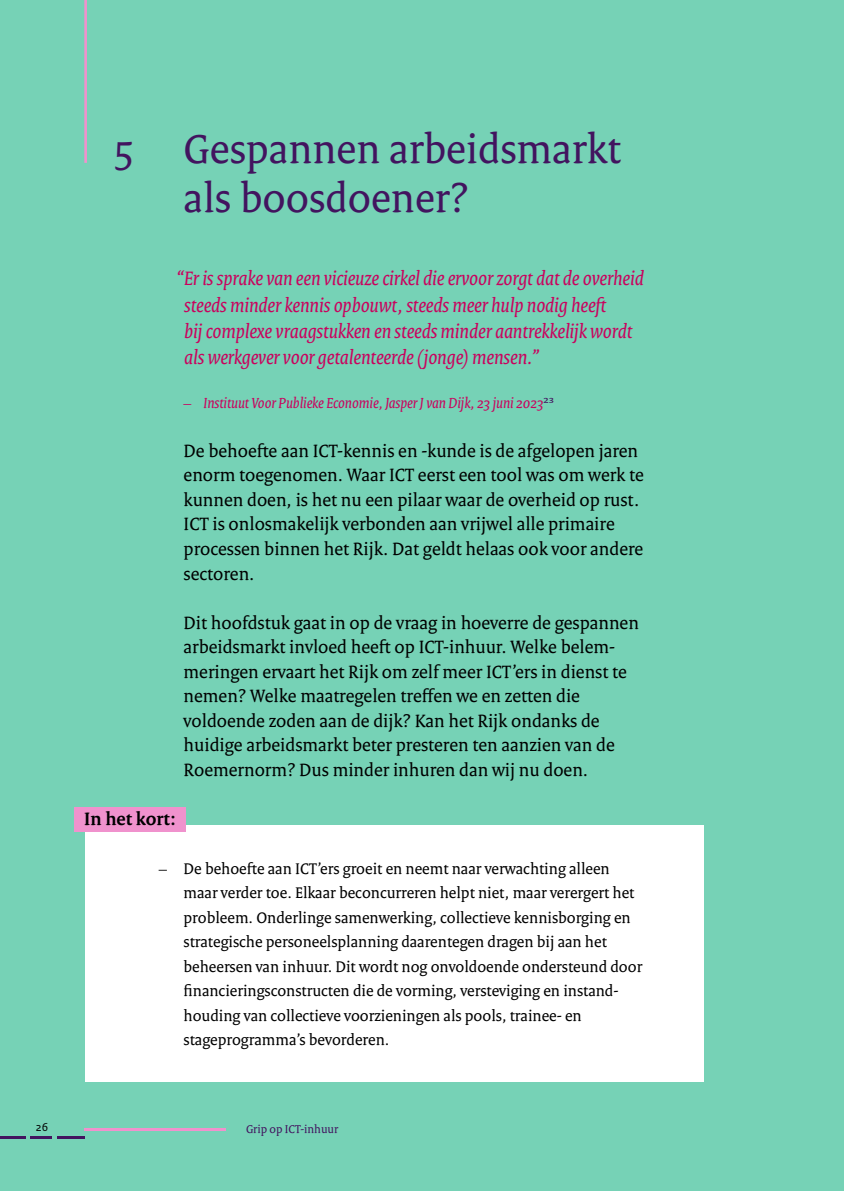
<style>
.page{position:relative;width:844px;height:1191px;background:#fff}
.page>*{position:absolute;margin:0;border:0;box-sizing:border-box;transform-origin:0 0}
.ABDTOPConsult_03_Hoofdstuktitel{font:43.75px/49px "Rijksoverheid Serif";color:#42145f}
.t1{font:italic 21px/26.2px "Rijksoverheid Serif";color:#ca005d}
.ABDTOPConsult_07b_Inleiding{font:19.25px/24.5px "Rijksoverheid Serif";color:#000}
.ABDTOPConsult_07c_Inhetkort_kopje{font:700 19.25px "Rijksoverheid Serif";color:#000}
.t2{font:16.62px/24.5px "Rijksoverheid Serif";color:#000}
.t3{font:italic 15.75px "Rijksoverheid Serif";color:#ca005d}
.t4{font:12.25px "Rijksoverheid Serif";color:#42145f}
.t5{font:12.25px "Rijksoverheid Sans Text";color:#000}
.s1{font-style:normal}
.s2{font-style:normal;color:#42145f}
</style>
<div class="page">
<div style="left:0;top:0;width:843px;height:1191px;background:#76d2b6"></div>
<div style="left:85px;top:825px;width:619px;height:256px;background:#fff"></div>
<div style="left:74px;top:807px;width:111px;height:24px;background:#f092cd"></div>
<hr style="left:0;top:1135px;width:26px;height:3px;background:#42145f">
<hr style="left:30px;top:1135px;width:22px;height:3px;background:#42145f">
<hr style="left:57px;top:1135px;width:27px;height:3px;background:#42145f">
<hr style="left:84px;top:1128px;width:142px;height:3px;background:#f092cd">
<hr style="left:84px;top:0;width:3px;height:163px;background:#f092cd">
<h1 class="ABDTOPConsult_03_Hoofdstuktitel" style="left:183px;top:124px;width:438px;text-indent:-69px">5 Gespannen arbeidsmarkt als boosdoener?</h1>
<p class="t1" style="left:184px;top:265px;width:461px;text-indent:-8px">“Er is sprake van een vicieuze cirkel die ervoor zorgt dat de overheid steeds minder kennis opbouwt, steeds meer hulp nodig heeft<br>bij complexe vraagstukken en steeds minder aantrekkelijk wordt als werkgever voor getalenteerde (jonge) mensen.”</p>
<p class="t3" style="left:183px;top:393px;width:371px"><span class="s1">–</span> Instituut Voor Publieke Economie, Jasper J van Dijk, 23 juni 2023<span class="s2">23</span></p>
<p class="ABDTOPConsult_07b_Inleiding" style="left:183px;top:438px;width:461px">De behoefte aan ICT-kennis en -kunde is de afgelopen jaren enorm toegenomen. Waar ICT eerst een tool was om werk te kunnen doen, is het nu een pilaar waar de overheid op rust.<br>ICT is onlosmakelijk verbonden aan vrijwel alle primaire processen binnen het Rijk. Dat geldt helaas ook voor andere sectoren.</p>
<p class="ABDTOPConsult_07b_Inleiding" style="left:183px;top:610px;width:456px">Dit hoofdstuk gaat in op de vraag in hoeverre de gespannen arbeidsmarkt invloed heeft op ICT-inhuur. Welke belem&shy;meringen ervaart het Rijk om zelf meer ICT’ers in dienst te nemen? Welke maatregelen treffen we en zetten die voldoende zoden aan de dijk? Kan het Rijk ondanks de huidige arbeidsmarkt beter presteren ten aanzien van de Roemernorm? Dus minder inhuren dan wij nu doen.</p>
<h2 class="ABDTOPConsult_07c_Inhetkort_kopje" style="left:84px;top:806px;width:93px">In het kort:</h2>
<p class="t2" style="left:183px;top:856px;width:460px;text-indent:-25px">– De behoefte aan ICT’ers groeit en neemt naar verwachting alleen maar verder toe. Elkaar beconcurreren helpt niet, maar verergert het probleem. Onderlinge samenwerking, collectieve kennisborging en strategische personeelsplanning daarentegen dragen bij aan het beheersen van inhuur. Dit wordt nog onvoldoende ondersteund door financieringsconstructen die de vorming, versteviging en instand&shy;houding van collectieve voorzieningen als pools, trainee- en stageprogramma’s bevorderen.</p>
<p class="t5" style="left:36px;top:1120px;width:14px">26</p>
<p class="t4" style="left:246px;top:1121px;width:94px">Grip op ICT-inhuur</p>
</div>
